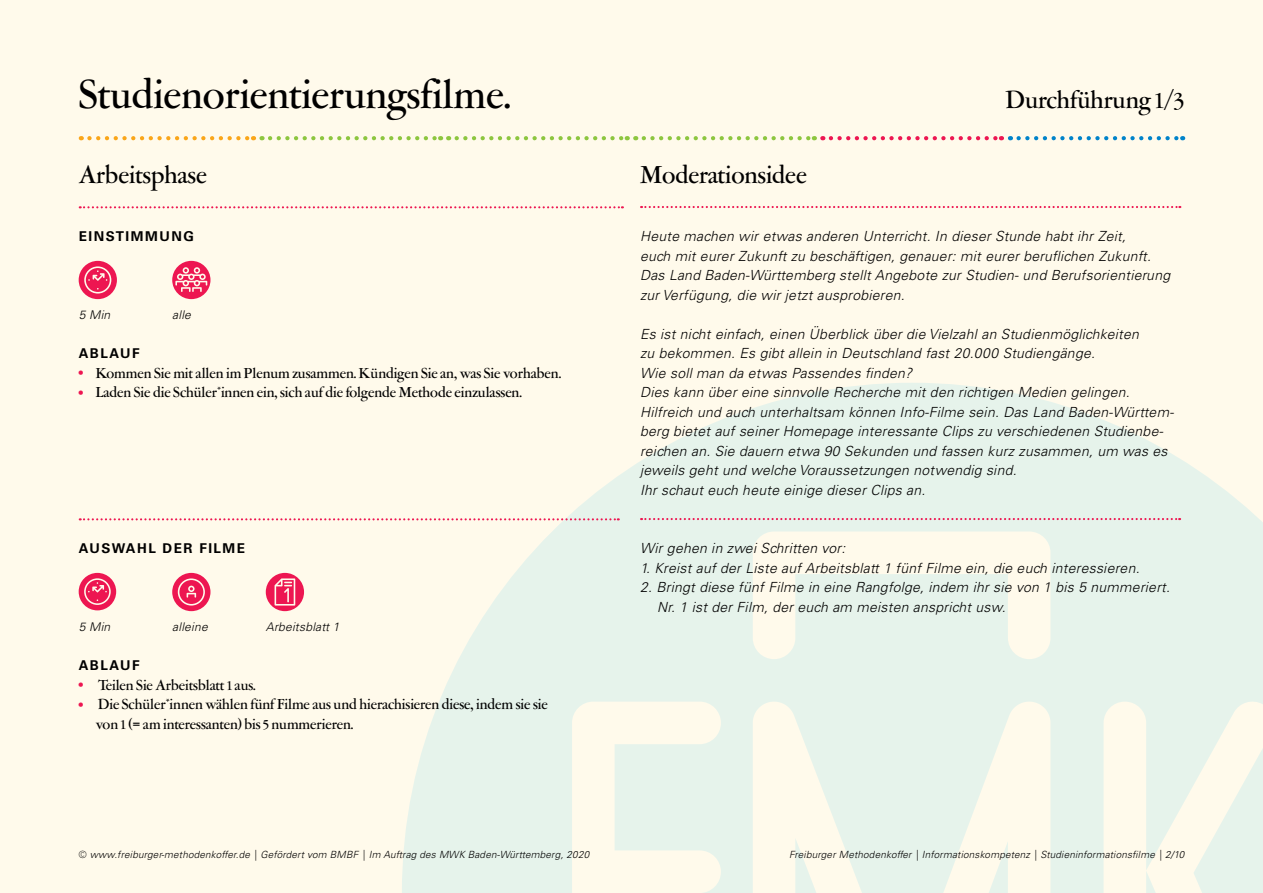
<style>
.page{position:relative;width:1263px;height:893px;background:#fffaeb}
.page>*{position:absolute;margin:0;border:0;box-sizing:border-box;transform-origin:0 0}
.t1{font:500 42px "Garamont Amst SH";color:#000}
.t2{font:500 25.5px "Garamont Amst SH";color:#000}
.t3{font:500 15px/19.5px "Garamont Amst SH";color:#000}
.t4{font:italic 300 13.95px/19.5px "Univers LT Pro 45";letter-spacing:.02em;color:#000}
.t5{font:700 13.5px "Univers LT Pro 65";letter-spacing:.11em;color:#000}
.t6{font:italic 300 12px "Univers LT Pro 45";letter-spacing:.02em;color:#000}
.t7{font:italic 300 9.9px "Univers LT Pro 45";letter-spacing:.02em;color:#000}
.s1{font-family:"Univers LT Pro 65";font-weight:700;font-size:12px;color:#ed1651}
</style>
<div class="page">
<svg style="left:402px;top:383px;width:861px;height:510px;fill:#e6f3eb"></svg>
<svg style="left:89px;top:136px;width:165px;height:4px"></svg>
<svg style="left:270px;top:136px;width:171px;height:4px"></svg>
<svg style="left:457px;top:136px;width:171px;height:4px"></svg>
<svg style="left:644px;top:136px;width:171px;height:4px"></svg>
<svg style="left:831px;top:136px;width:171px;height:4px"></svg>
<svg style="left:1018px;top:136px;width:165px;height:4px"></svg>
<svg style="left:79px;top:261px;width:38px;height:38px"></svg>
<svg style="left:79px;top:573px;width:37px;height:37px"></svg>
<svg style="left:172px;top:261px;width:38px;height:38px"></svg>
<svg style="left:266px;top:573px;width:38px;height:38px"></svg>
<svg style="left:172px;top:573px;width:38px;height:38px"></svg>
<svg style="left:80px;top:206px;width:543px;height:2px"></svg>
<svg style="left:80px;top:518px;width:539px;height:2px"></svg>
<svg style="left:641px;top:206px;width:539px;height:2px"></svg>
<svg style="left:641px;top:518px;width:539px;height:2px"></svg>
<h1 class="t1" style="left:79px;top:72px;width:434px">Studienorientierungsfilme.</h1>
<h2 class="t2" style="left:79px;top:161px;width:130px">Arbeitsphase</h2>
<h2 class="t2" style="left:640px;top:161px;width:168px">Moderationsidee</h2>
<h2 class="t2" style="left:1006px;top:86px;width:180px">Durchführung 1/3</h2>
<p class="t5" style="left:79px;top:227px;width:117px">EINSTIMMUNG</p>
<p class="t6" style="left:79px;top:308px;width:33px">5 Min</p>
<p class="t6" style="left:172px;top:308px;width:20px">alle</p>
<p class="t5" style="left:79px;top:344px;width:62px">ABLAUF</p>
<p class="t3" style="left:79px;top:364px;width:484px"><span class="s1">•</span> Kommen Sie mit allen im Plenum zusammen. Kündigen Sie an, was Sie vorhaben.</p>
<p class="t3" style="left:79px;top:383px;width:445px"><span class="s1">•</span> Laden Sie die Schüler*innen ein, sich auf die folgende Methode einzulassen.</p>
<p class="t5" style="left:79px;top:539px;width:168px">AUSWAHL DER FILME</p>
<p class="t6" style="left:79px;top:620px;width:33px">5 Min</p>
<p class="t6" style="left:172px;top:620px;width:37px">alleine</p>
<p class="t6" style="left:266px;top:620px;width:75px">Arbeitsblatt 1</p>
<p class="t5" style="left:79px;top:656px;width:62px">ABLAUF</p>
<p class="t3" style="left:79px;top:676px;width:179px"><span class="s1">•</span> Teilen Sie Arbeitsblatt 1 aus.</p>
<p class="t3" style="left:96px;top:695px;width:454px;text-indent:-17px"><span class="s1">•</span> Die Schüler*innen wählen fünf Filme aus und hierachisieren diese, indem sie sie von 1 (= am interessanten) bis 5 nummerieren.</p>
<p class="t7" style="left:79px;top:848px;width:512px">© www.freiburger-methodenkoffer.de | Gefördert vom BMBF | Im Auftrag des MWK Baden-Württemberg, 2020</p>
<p class="t4" style="left:640px;top:227px;width:532px">Heute machen wir etwas anderen Unterricht. In dieser Stunde habt ihr Zeit,<br>euch mit eurer Zukunft zu beschäftigen, genauer: mit eurer beruflichen Zukunft.<br>Das Land Baden-Württemberg stellt Angebote zur Studien- und Berufsorientierung zur Verfügung, die wir jetzt ausprobieren.</p>
<p class="t4" style="left:640px;top:324px;width:535px">Es ist nicht einfach, einen Überblick über die Vielzahl an Studienmöglichkeiten<br>zu bekommen. Es gibt allein in Deutschland fast 20.000 Studiengänge.<br>Wie soll man da etwas Passendes finden?<br>Dies kann über eine sinnvolle Recherche mit den richtigen Medien gelingen.<br>Hilfreich und auch unterhaltsam können Info-Filme sein. Das Land Baden-Württem&shy;berg bietet auf seiner Homepage interessante Clips zu verschiedenen Studienbe&shy;reichen an. Sie dauern etwa 90 Sekunden und fassen kurz zusammen, um was es jeweils geht und welche Voraussetzungen notwendig sind.<br>Ihr schaut euch heute einige dieser Clips an.</p>
<p class="t4" style="left:640px;top:539px;width:207px">Wir gehen in zwei Schritten vor:</p>
<p class="t4" style="left:640px;top:558px;width:501px">1. Kreist auf der Liste auf Arbeitsblatt 1 fünf Filme ein, die euch interessieren.</p>
<p class="t4" style="left:657px;top:578px;width:514px;text-indent:-17px">2. Bringt diese fünf Filme in eine Rangfolge, indem ihr sie von 1 bis 5 nummeriert.<br>Nr. 1 ist der Film, der euch am meisten anspricht usw.</p>
<p class="t7" style="left:789px;top:848px;width:396px">Freiburger Methodenkoffer | Informationskompetenz | Studieninformationsfilme | 2/10</p>
</div>
